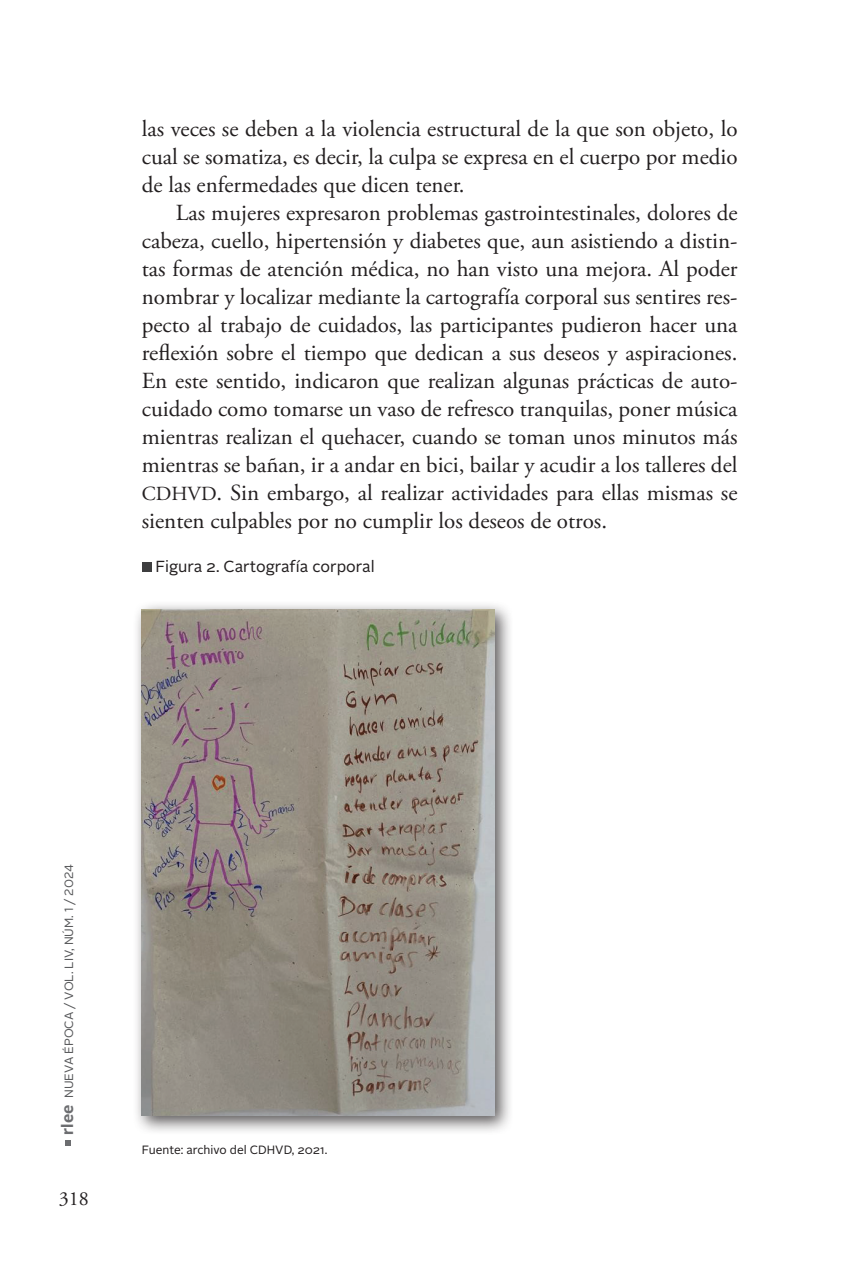
<style>
.page{position:relative;width:851px;height:1276px;background:#fff}
.page>*{position:absolute;margin:0;border:0;box-sizing:border-box;transform-origin:0 0}
.t1{font:23px/28px "Adobe Garamond Pro";color:#231f20;text-align:justify}
.t2{font:20px "Adobe Garamond Pro";color:#231f20}
.t3{font:16px "Alright Sans";color:#231f20}
.t4{font:12px "Alright Sans";color:#57585a}
.t5{font:12px "Alright Sans";color:#231f20}
.s1{font-size:20px}
.s2{font-weight:700;font-size:16px;color:#6c6d70}
</style>
<div class="page">
<svg style="left:66px;top:1140px;width:5px;height:5px"></svg>
<div style="left:142px;top:562px;width:9px;height:10px;background:#3e3e3f"></div>
<div style="left:133px;top:601px;width:381px;height:534px;background:#231f20;opacity:.75"></div>
<img style="left:142px;top:610px;width:353px;height:505px">
<p class="t1" style="left:142px;top:115px;width:597px">las veces se deben a la violencia estructural de la que son objeto, lo cual se somatiza, es decir, la culpa se expresa en el cuerpo por medio de las enfermedades que dicen tener.</p>
<p class="t1" style="left:142px;top:199px;width:597px;text-indent:34px">Las mujeres expresaron problemas gastrointestinales, dolores de cabeza, cuello, hipertensión y diabetes que, aun asistiendo a distin&shy;tas formas de atención médica, no han visto una mejora. Al poder nombrar y localizar mediante la cartografía corporal sus sentires res&shy;pecto al trabajo de cuidados, las participantes pudieron hacer una reflexión sobre el tiempo que dedican a sus deseos y aspiraciones.<br>En este sentido, indicaron que realizan algunas prácticas de auto&shy;cuidado como tomarse un vaso de refresco tranquilas, poner música mientras realizan el quehacer, cuando se toman unos minutos más mientras se bañan, ir a andar en bici, bailar y acudir a los talleres del <span class="s1">CDHVD</span>. Sin embargo, al realizar actividades para ellas mismas se sienten culpables por no cumplir los deseos de otros.</p>
<p class="t3" style="left:155px;top:555px;width:221px">Figura 2. Cartografía corporal</p>
<p class="t4" style="left:61px;top:1135px;width:272px;rotate:-90deg"><span class="s2">rlee</span> NUEVA ÉPOCA / VOL. LIV, NÚM. 1 / 2024</p>
<p class="t2" style="left:59px;top:1186px;width:32px">318</p>
<p class="t5" style="left:142px;top:1141px;width:187px">Fuente: archivo del CDHVD, 2021.</p>
</div>
